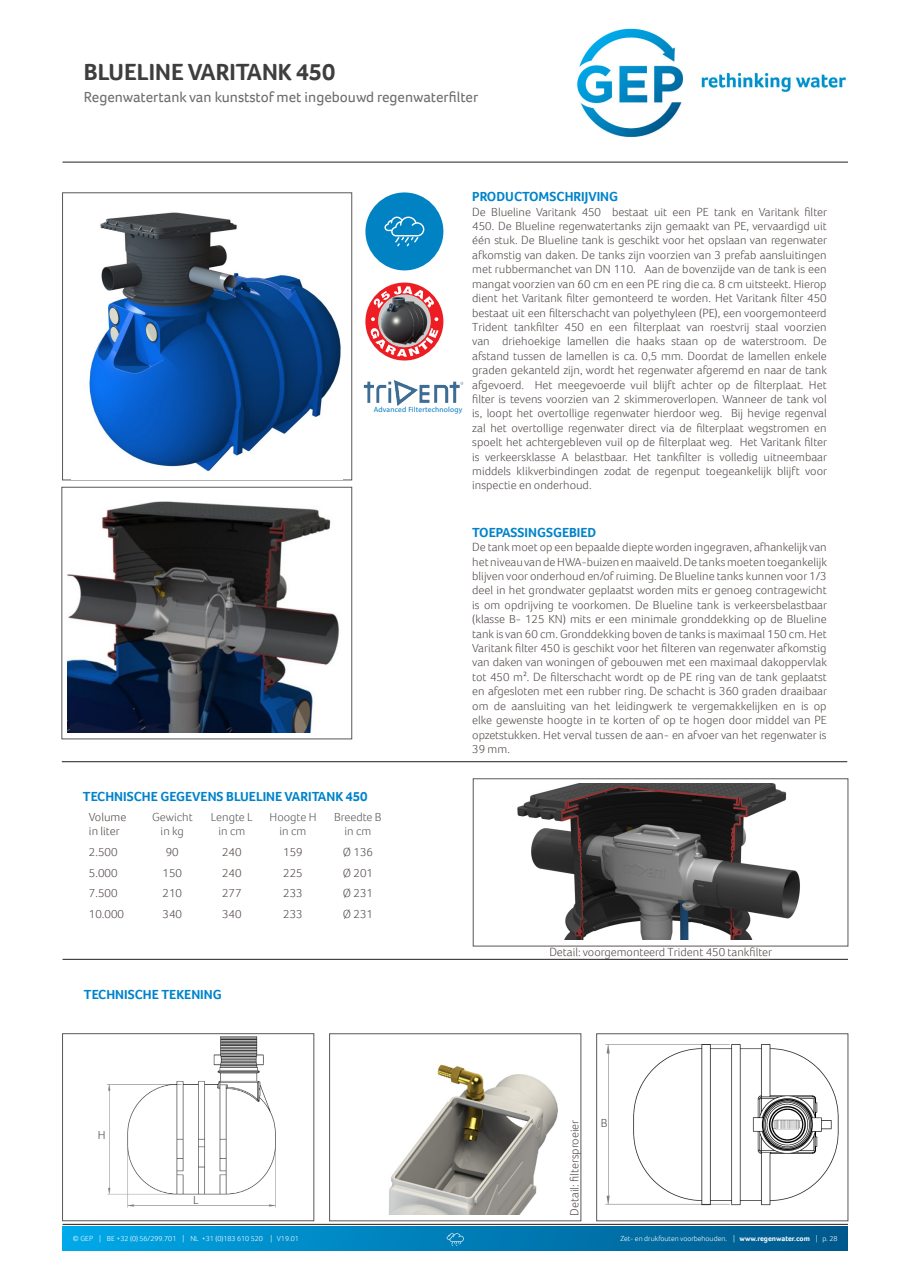
<style>
.page{position:relative;width:902px;height:1272px;background:#fff}
.page>*{position:absolute;margin:0;border:0;box-sizing:border-box;transform-origin:0 0}
.t1{font:700 24px "Foco";color:#3e3e3f}
.t2{font:15px "Foco";color:#6c6d70}
.Brood{font:700 13.5px "Foco";color:#0083ca}
.t3{font:300 12px/14.4px "Foco";color:#524a47;text-align:justify}
.t4{font:300 12px/14.4px "Foco";color:#57585a;text-align:center}
.t5{font:300 7.5px "Foco";color:#fff}
.t6{font:7.5px "Myriad Pro";letter-spacing:.025em;color:#0079c2}
.s1{font-weight:700}
</style>
<div class="page">
<hr style="left:63px;top:162px;width:784px;height:1px;background:#231f20">
<img style="left:577px;top:28px;width:269px;height:110px">
<img style="left:63px;top:1226px;width:784px;height:24px">
<hr style="left:63px;top:1223px;width:784px;height:1px;background:#231f20">
<svg style="left:446px;top:1233px;width:18px;height:12px"></svg>
<div style="left:596px;top:1033px;width:252px;height:187px;border:1px solid #57585a"></div>
<div style="left:329px;top:1033px;width:252px;height:187px;border:1px solid #57585a"></div>
<div style="left:62px;top:1033px;width:252px;height:187px;border:1px solid #57585a"></div>
<div style="left:62px;top:193px;width:290px;height:287px;border:1px solid #57585a"></div>
<div style="left:473px;top:778px;width:375px;height:168px;border:1px solid #57585a"></div>
<div style="left:62px;top:487px;width:290px;height:252px;border:1px solid #57585a"></div>
<hr style="left:62px;top:761px;width:785px;height:1px;background:#231f20">
<div style="left:365px;top:192px;width:78px;height:78px;background:#0082c3;border-radius:50%"></div>
<svg style="left:384px;top:216px;width:40px;height:30px"></svg>
<hr style="left:63px;top:959px;width:784px;height:1px;background:#231f20">
<img style="left:72px;top:212px;width:270px;height:267px">
<img style="left:67px;top:501px;width:272px;height:231px">
<img style="left:517px;top:784px;width:283px;height:155px">
<img style="left:363px;top:357px;width:101px;height:49px">
<img style="left:605px;top:1044px;width:234px;height:162px">
<img style="left:107px;top:1036px;width:169px;height:172px">
<div style="left:365px;top:282px;width:78px;height:78px;background:#ee1d23;border-radius:50%"></div>
<svg style="left:371px;top:328px;width:67px;height:29px"></svg>
<svg style="left:371px;top:317px;width:4px;height:4px"></svg>
<svg style="left:434px;top:317px;width:4px;height:4px"></svg>
<svg style="left:373px;top:286px;width:61px;height:22px"></svg>
<svg style="left:378px;top:294px;width:53px;height:53px"></svg>
<img style="left:380px;top:297px;width:50px;height:50px">
<img style="left:389px;top:1064px;width:169px;height:149px">
<p class="t1" style="left:84px;top:56px;width:253px">BLUELINE VARITANK 450</p>
<p class="t2" style="left:84px;top:87px;width:396px">Regenwatertank van kunststof met ingebouwd regenwaterfilter</p>
<p class="t6" style="left:374px;top:405px;width:90px">Advanced Filtertechnology</p>
<p class="Brood" style="left:472px;top:188px;width:147px">PRODUCTOMSCHRIJVING</p>
<p class="t3" style="left:472px;top:204px;width:356px">De Blueline Varitank 450 bestaat uit een PE tank en Varitank filter 450. De Blueline regenwatertanks zijn gemaakt van PE, vervaardigd uit één stuk. De Blueline tank is geschikt voor het opslaan van regenwater afkomstig van daken. De tanks zijn voorzien van 3 prefab aansluitingen met rubbermanchet van DN 110. Aan de bovenzijde van de tank is een mangat voorzien van 60 cm en een PE ring die ca. 8 cm uitsteekt. Hierop dient het Varitank filter gemonteerd te worden. Het Varitank filter 450 bestaat uit een filterschacht van polyethyleen (PE), een voorgemonteerd Trident tankfilter 450 en een filterplaat van roestvrij staal voorzien van driehoekige lamellen die haaks staan op de waterstroom. De afstand tussen de lamellen is ca. 0,5 mm. Doordat de lamellen enkele graden gekanteld zijn, wordt het regenwater afgeremd en naar de tank afgevoerd. Het meegevoerde vuil blijft achter op de filterplaat. Het filter is tevens voorzien van 2 skimmeroverlopen. Wanneer de tank vol is, loopt het overtollige regenwater hierdoor weg. Bij hevige regenval zal het overtollige regenwater direct via de filterplaat wegstromen en spoelt het achtergebleven vuil op de filterplaat weg. Het Varitank filter is verkeersklasse A belastbaar. Het tankfilter is volledig uitneembaar middels klikverbindingen zodat de regenput toegeankelijk blijft voor inspectie en onderhoud.</p>
<p class="Brood" style="left:472px;top:523px;width:126px">TOEPASSINGSGEBIED</p>
<p class="t3" style="left:472px;top:540px;width:356px">De tank moet op een bepaalde diepte worden ingegraven, afhankelijk van het niveau van de HWA-buizen en maaiveld. De tanks moeten toegankelijk blijven voor onderhoud en/of ruiming. De Blueline tanks kunnen voor 1/3 deel in het grondwater geplaatst worden mits er genoeg contragewicht is om opdrijving te voorkomen. De Blueline tank is verkeersbelastbaar (klasse B- 125 KN) mits er een minimale gronddekking op de Blueline tank is van 60 cm. Gronddekking boven de tanks is maximaal 150 cm. Het Varitank filter 450 is geschikt voor het filteren van regenwater afkomstig van daken van woningen of gebouwen met een maximaal dakoppervlak tot 450 m². De filterschacht wordt op de PE ring van de tank geplaatst en afgesloten met een rubber ring. De schacht is 360 graden draaibaar om de aansluiting van het leidingwerk te vergemakkelijken en is op elke gewenste hoogte in te korten of op te hogen door middel van PE opzetstukken. Het verval tussen de aan- en afvoer van het regenwater is 39 mm.</p>
<p class="Brood" style="left:83px;top:787px;width:286px">TECHNISCHE GEGEVENS BLUELINE VARITANK 450</p>
<p class="t3" style="left:89px;top:809px;width:39px">Volume</p>
<p class="t3" style="left:89px;top:823px;width:32px">in liter</p>
<p class="t4" style="left:152px;top:809px;width:42px">Gewicht in kg</p>
<p class="t4" style="left:211px;top:809px;width:43px">Lengte L in cm</p>
<p class="t4" style="left:269px;top:809px;width:48px">Hoogte H in cm</p>
<p class="t4" style="left:334px;top:809px;width:49px">Breedte B in cm</p>
<p class="t3" style="left:89px;top:844px;width:30px">2.500</p>
<p class="t3" style="left:166px;top:844px;width:14px">90</p>
<p class="t3" style="left:222px;top:844px;width:21px">240</p>
<p class="t3" style="left:283px;top:844px;width:21px">159</p>
<p class="t3" style="left:343px;top:844px;width:32px">Ø 136</p>
<p class="t3" style="left:89px;top:865px;width:30px">5.000</p>
<p class="t3" style="left:162px;top:865px;width:21px">150</p>
<p class="t3" style="left:222px;top:865px;width:21px">240</p>
<p class="t3" style="left:283px;top:865px;width:21px">225</p>
<p class="t3" style="left:343px;top:865px;width:32px">Ø 201</p>
<p class="t3" style="left:89px;top:885px;width:30px">7.500</p>
<p class="t3" style="left:162px;top:885px;width:21px">210</p>
<p class="t3" style="left:222px;top:885px;width:21px">277</p>
<p class="t3" style="left:283px;top:885px;width:21px">233</p>
<p class="t3" style="left:343px;top:885px;width:32px">Ø 231</p>
<p class="t3" style="left:89px;top:906px;width:36px">10.000</p>
<p class="t3" style="left:162px;top:906px;width:21px">340</p>
<p class="t3" style="left:222px;top:906px;width:21px">340</p>
<p class="t3" style="left:283px;top:906px;width:21px">233</p>
<p class="t3" style="left:343px;top:906px;width:32px">Ø 231</p>
<p class="Brood" style="left:84px;top:985px;width:139px">TECHNISCHE TEKENING</p>
<p class="t3" style="left:549px;top:944px;width:224px">Detail: voorgemonteerd Trident 450 tankfilter</p>
<p class="t3" style="left:98px;top:1127px;width:9px">H</p>
<p class="t3" style="left:193px;top:1192px;width:7px">L</p>
<p class="t3" style="left:567px;top:1215px;width:97px;rotate:-90deg">Detail: filtersproeier</p>
<p class="t3" style="left:600px;top:1115px;width:8px">B</p>
<p class="t5" style="left:73px;top:1233px;width:227px">© GEP | BE +32 (0) 56/299.701 | NL +31 (0)183 610 520 | V19.01</p>
<p class="t5" style="left:620px;top:1233px;width:218px">Zet- en drukfouten voorbehouden. | <span class="s1">www.regenwater.com</span> | p. 28</p>
</div>
